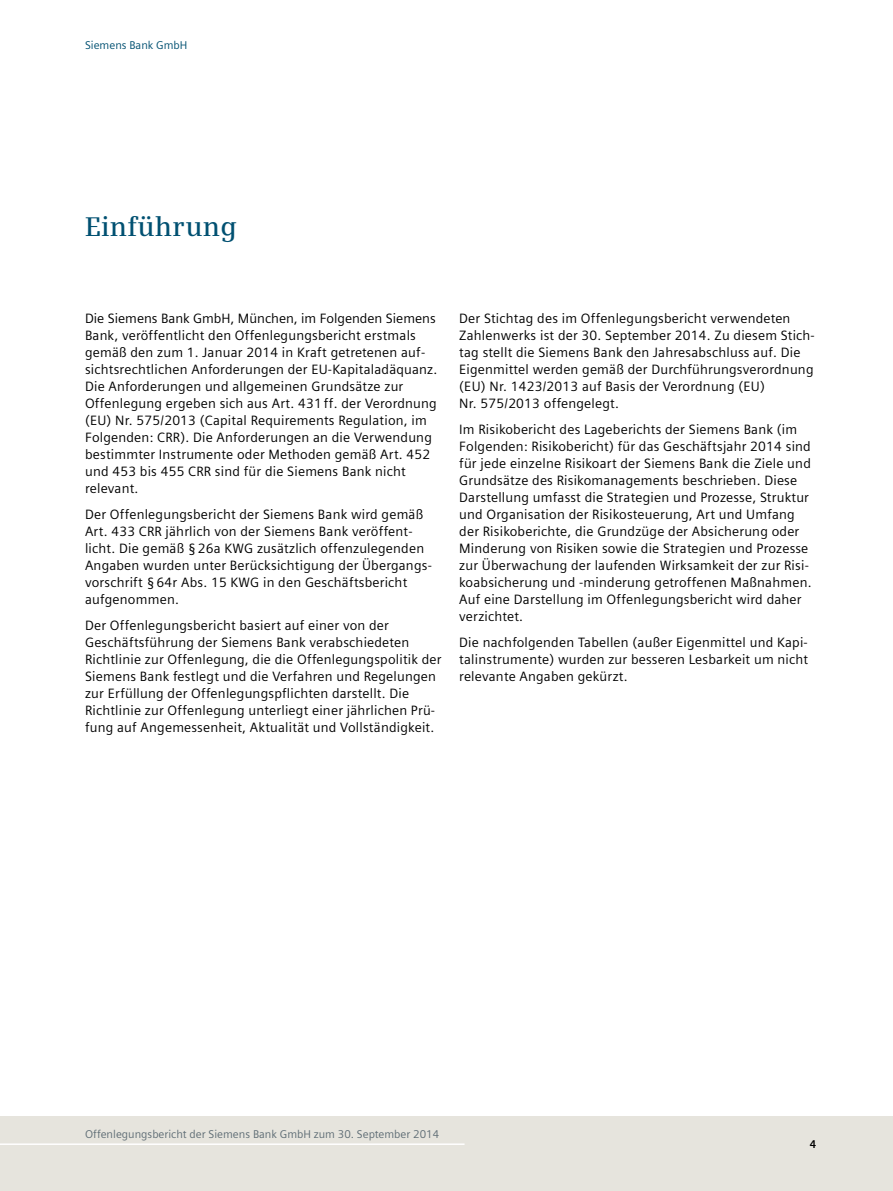
<style>
.page{position:relative;width:893px;height:1191px;background:#fff}
.page>*{position:absolute;margin:0;border:0;box-sizing:border-box;transform-origin:0 0}
.t1{font:600 27px "Siemens Serif";letter-spacing:.005em;color:#005071}
.t2{font:13.5px/17px "Siemens Sans";letter-spacing:.015em;color:#000}
.t3{font:11.25px "Siemens Sans";color:#5f6d75}
.t4{font:11.25px "Siemens Sans";color:#005071}
.t5{font:700 11.25px "Siemens Sans";color:#000}
</style>
<div class="page">
<div style="left:0;top:1116px;width:893px;height:75px;background:#e6e4dd"></div>
<hr style="left:0;top:1143px;width:465px;height:2px;background:#fff">
<p class="t4" style="left:85px;top:39px;width:104px">Siemens Bank GmbH</p>
<h1 class="t1" style="left:85px;top:211px;width:153px">Einführung</h1>
<p class="t2" style="left:85px;top:310px;width:354px">Die Siemens Bank GmbH, München, im Folgenden Siemens Bank, veröffentlicht den Offenlegungsbericht erstmals gemäß den zum 1. Januar 2014 in Kraft getretenen auf&shy;sichtsrechtlichen Anforderungen der EU-Kapitaladäquanz.<br>Die Anforderungen und allgemeinen Grundsätze zur Offenlegung ergeben sich aus Art. 431 ff. der Verordnung (EU) Nr. 575/2013 (Capital Requirements Regulation, im Folgenden: CRR). Die Anforderungen an die Verwendung bestimmter Instrumente oder Methoden gemäß Art. 452 und 453 bis 455 CRR sind für die Siemens Bank nicht relevant.</p>
<p class="t2" style="left:85px;top:506px;width:348px">Der Offenlegungsbericht der Siemens Bank wird gemäß Art. 433 CRR jährlich von der Siemens Bank veröffent&shy;licht. Die gemäß § 26a KWG zusätzlich offenzulegenden Angaben wurden unter Berücksichtigung der Übergangs&shy;vorschrift § 64r Abs. 15 KWG in den Geschäftsbericht aufgenommen.</p>
<p class="t2" style="left:85px;top:616px;width:358px">Der Offenlegungsbericht basiert auf einer von der Geschäftsführung der Siemens Bank verabschiedeten Richtlinie zur Offenlegung, die die Offenlegungspolitik der Siemens Bank festlegt und die Verfahren und Regelungen zur Erfüllung der Offenlegungspflichten darstellt. Die Richtlinie zur Offenlegung unterliegt einer jährlichen Prü&shy;fung auf Angemessenheit, Aktualität und Vollständigkeit.</p>
<p class="t2" style="left:459px;top:310px;width:357px">Der Stichtag des im Offenlegungsbericht verwendeten Zahlenwerks ist der 30. September 2014. Zu diesem Stich&shy;tag stellt die Siemens Bank den Jahresabschluss auf. Die Eigenmittel werden gemäß der Durchführungsverordnung (EU) Nr. 1423/2013 auf Basis der Verordnung (EU)<br>Nr. 575/2013 offengelegt.</p>
<p class="t2" style="left:459px;top:421px;width:354px">Im Risikobericht des Lageberichts der Siemens Bank (im Folgenden: Risikobericht) für das Geschäftsjahr 2014 sind für jede einzelne Risikoart der Siemens Bank die Ziele und Grundsätze des Risikomanagements beschrieben. Diese Darstellung umfasst die Strategien und Prozesse, Struktur und Organisation der Risikosteuerung, Art und Umfang der Risikoberichte, die Grundzüge der Absicherung oder Minderung von Risiken sowie die Strategien und Prozesse zur Überwachung der laufenden Wirksamkeit der zur Risi&shy;koabsicherung und -minderung getroffenen Maßnahmen.<br>Auf eine Darstellung im Offenlegungsbericht wird daher verzichtet.</p>
<p class="t2" style="left:459px;top:633px;width:350px;text-align:justify">Die nachfolgenden Tabellen (außer Eigenmittel und Kapi&shy;talinstrumente) wurden zur besseren Lesbarkeit um nicht relevante Angaben gekürzt.</p>
<p class="t3" style="left:85px;top:1127px;width:356px">Offenlegungsbericht der Siemens Bank GmbH zum 30. September 2014</p>
<p class="t5" style="left:810px;top:1137px;width:8px">4</p>
</div>
